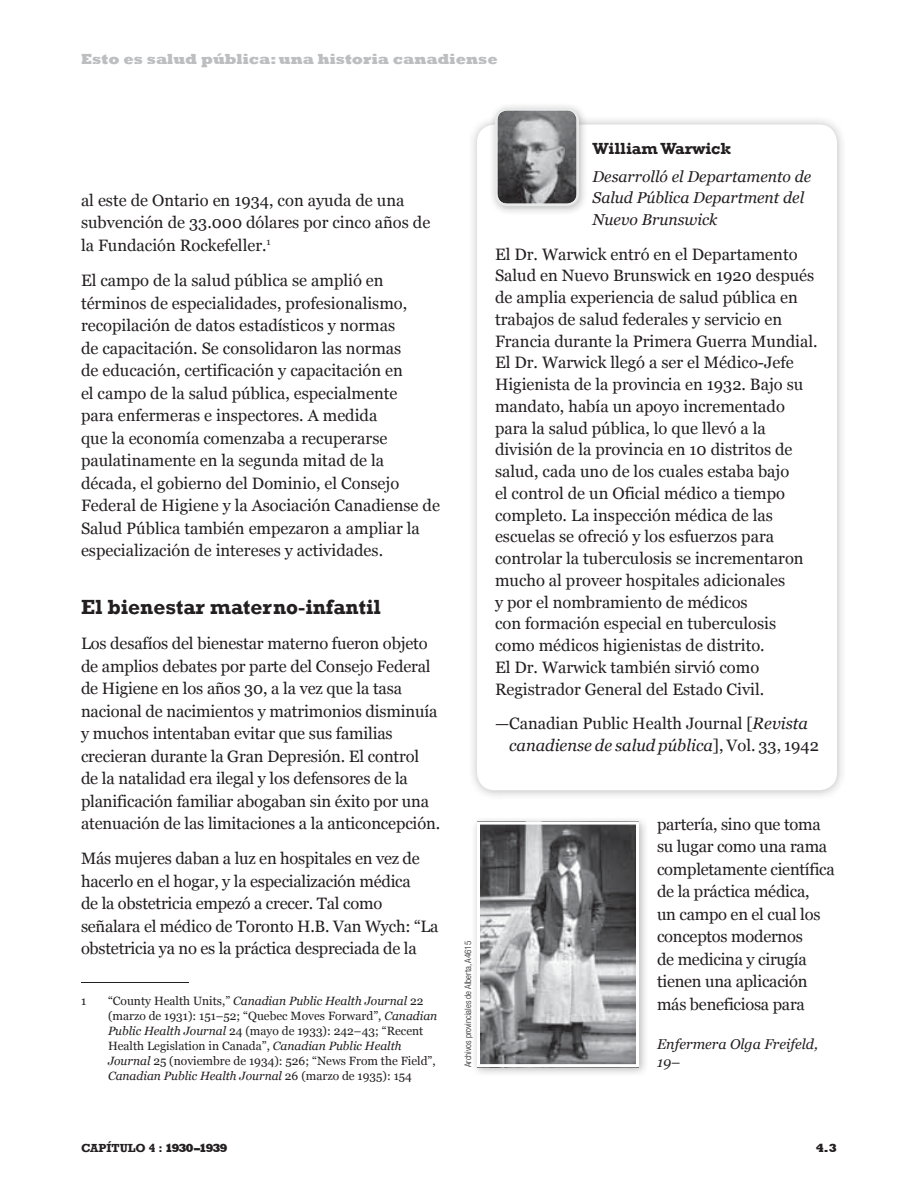
<style>
.page{position:relative;width:918px;height:1188px;background:#fff}
.page>*{position:absolute;margin:0;border:0;box-sizing:border-box;transform-origin:0 0}
.sub1{font:700 21px "Rockwell";color:#231f20}
.body_37005_printable{font:16.5px/22.5px "Georgia";color:#231f20}
.sidebar_body{font:16.5px/21.8px "Georgia";color:#231f20}
.endnotes{font:16.5px/22.5px "Georgia";letter-spacing:-.015em;color:#231f20}
.profile_sub1_37005{font:700 16.5px "Rockwell";color:#231f20}
.profile_sub2SP_37005{font:italic 15.75px/21.8px "Georgia";color:#231f20}
.t1{font:800 15px "Rockwell";color:#bcbec0}
.caption_37005_printa{font:italic 14.25px "Georgia";color:#231f20}
.endnotes-2{font:12px/15px "Georgia";color:#231f20}
.t2{font:700 12px "Rockwell";color:#231f20}
.t3{font:800 12px "Rockwell";color:#231f20}
.photo_credit_37005_E{font:300 condensed 9px "Helvetica Neue";color:#231f20}
.s1{font-style:italic}
.s2{font-weight:800}
</style>
<div class="page">
<hr style="left:81px;top:982px;width:108px;height:1px;background:#231f20">
<div style="left:470px;top:815px;width:179px;height:262px;background:#231f20;opacity:.3"></div>
<img style="left:481px;top:826px;width:154px;height:237px">
<div style="left:477px;top:822px;width:162px;height:245px;border:3px solid #fff"></div>
<div style="left:466px;top:114px;width:380px;height:686px;background:#231f20;opacity:.3"></div>
<div style="left:477px;top:125px;width:360px;height:665px;background:#fff;border-radius:18px"></div>
<div style="left:488px;top:101px;width:101px;height:115px;background:#231f20;opacity:.3"></div>
<img style="left:497px;top:110px;width:80px;height:94px">
<div style="left:495px;top:108px;width:84px;height:98px;border:2px solid #e7e8e8;border-radius:11px"></div>
<p class="t1" style="left:81px;top:51px;width:418px">Esto es salud pública: una historia canadiense</p>
<p class="body_37005_printable" style="left:81px;top:189px;width:351px">al este de Ontario en 1934, con ayuda de una subvención de 33.000 dólares por cinco años de la Fundación Rockefeller. <sup>1</sup></p>
<p class="body_37005_printable" style="left:81px;top:270px;width:360px">El campo de la salud pública se amplió en términos de especialidades, profesionalismo, recopilación de datos estadísticos y normas<br>de capacitación. Se consolidaron las normas<br>de educación, certificación y capacitación en<br>el campo de la salud pública, especialmente<br>para enfermeras e inspectores. A medida<br>que la economía comenzaba a recuperarse paulatinamente en la segunda mitad de la década, el gobierno del Dominio, el Consejo Federal de Higiene y la Asociación Canadiense de Salud Pública también empezaron a ampliar la especialización de intereses y actividades.</p>
<p class="sub1" style="left:81px;top:594px;width:301px">El bienestar materno-infantil</p>
<p class="body_37005_printable" style="left:81px;top:633px;width:358px">Los desafíos del bienestar materno fueron objeto de amplios debates por parte del Consejo Federal de Higiene en los años 30, a la vez que la tasa nacional de nacimientos y matrimonios disminuía y muchos intentaban evitar que sus familias crecieran durante la Gran Depresión. El control de la natalidad era ilegal y los defensores de la planificación familiar abogaban sin éxito por una atenuación de las limitaciones a la anticoncepción.</p>
<p class="body_37005_printable" style="left:81px;top:848px;width:359px">Más mujeres daban a luz en hospitales en vez de hacerlo en el hogar, y la especialización médica<br>de la obstetricia empezó a crecer. Tal como señalara el médico de Toronto H.B. Van Wych: “La obstetricia ya no es la práctica despreciada de la</p>
<p class="endnotes-2" style="left:81px;top:994px;width:7px">1</p>
<p class="endnotes-2" style="left:108px;top:994px;width:331px">“County Health Units,” <span class="s1">Canadian Public Health Journal</span> 22 (marzo de 1931): 151–52; “Quebec Moves Forward”, <span class="s1">Canadian Public Health Journal</span> 24 (mayo de 1933): 242–43; “Recent Health Legislation in Canada”, <span class="s1">Canadian Public Health Journal</span> 25 (noviembre de 1934): 526; “News From the Field”, <span class="s1">Canadian Public Health Journal</span> 26 (marzo de 1935): 154</p>
<p class="profile_sub1_37005" style="left:592px;top:138px;width:140px">William Warwick</p>
<p class="profile_sub2SP_37005" style="left:592px;top:165px;width:220px">Desarrolló el Departamento de<br>Salud Pública Department del<br>Nuevo Brunswick</p>
<p class="sidebar_body" style="left:495px;top:243px;width:322px">El Dr. Warwick entró en el Departamento Salud en Nuevo Brunswick en 1920 después de amplia experiencia de salud pública en trabajos de salud federales y servicio en Francia durante la Primera Guerra Mundial.<br>El Dr. Warwick llegó a ser el Médico-Jefe Higienista de la provincia en 1932. Bajo su mandato, había un apoyo incrementado para la salud pública, lo que llevó a la división de la provincia en 10 distritos de salud, cada uno de los cuales estaba bajo<br>el control de un Oficial médico a tiempo completo. La inspección médica de las escuelas se ofreció y los esfuerzos para controlar la tuberculosis se incrementaron mucho al proveer hospitales adicionales<br>y por el nombramiento de médicos<br>con formación especial en tuberculosis como médicos higienistas de distrito.<br>El Dr. Warwick también sirvió como Registrador General del Estado Civil.</p>
<p class="sidebar_body" style="left:509px;top:713px;width:311px;text-indent:-14px">—Canadian Public Health Journal [<span class="s1">Revista canadiense de salud pública</span>], Vol. 33, 1942</p>
<p class="photo_credit_37005_E" style="left:463px;top:1067px;width:128px;rotate:-90deg">Archivos provinciales de Alberta, A4615</p>
<p class="endnotes" style="left:657px;top:813px;width:179px">partería, sino que toma su lugar como una rama completamente científica de la práctica médica,<br>un campo en el cual los conceptos modernos<br>de medicina y cirugía tienen una aplicación más beneficiosa para</p>
<p class="caption_37005_printa" style="left:657px;top:1035px;width:162px">Enfermera Olga Freifeld,</p>
<p class="caption_37005_printa" style="left:657px;top:1053px;width:25px">19–</p>
<p class="t2" style="left:81px;top:1141px;width:148px">CAPÍTULO 4 : <span class="s2">1930–1939</span></p>
<p class="t3" style="left:816px;top:1141px;width:23px">4.3</p>
</div>
